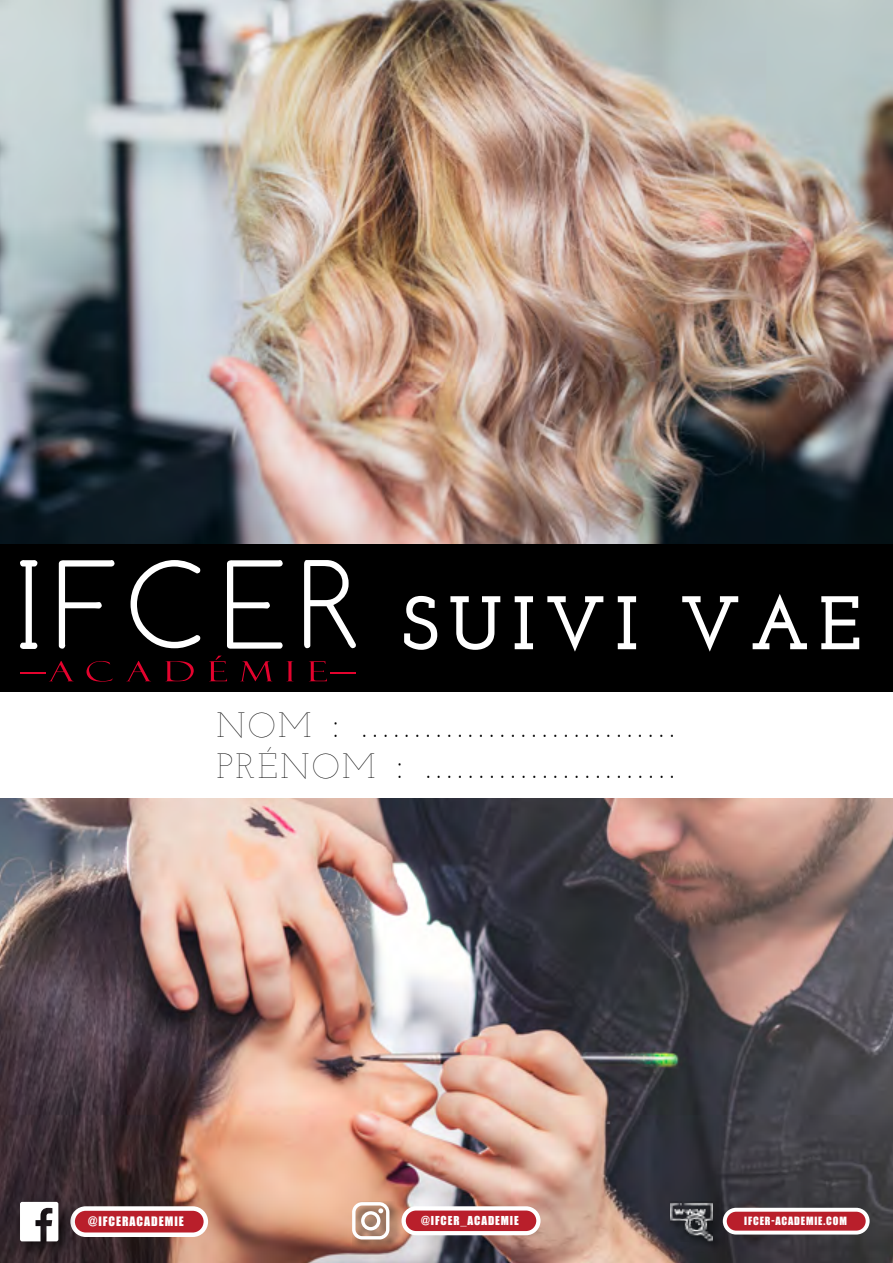
<style>
.page{position:relative;width:893px;height:1263px;background:#fff}
.page>*{position:absolute;margin:0;border:0;box-sizing:border-box;transform-origin:0 0}
.t1{font:700 75.6px "Josefin Slab";letter-spacing:.12em;color:#fff}
.t2{font:100 49.8px/41.5px "Josefin Slab";color:#000}
.t3{font:12px "Impact";letter-spacing:.08em;color:#fff}
.t4{font:11.4px "Impact";letter-spacing:.08em;color:#fff}
.t5{font:10.5px "Impact";letter-spacing:.08em;color:#fff}
.s1{font-size:34.8px}
</style>
<div class="page">
<img style="left:0;top:0;width:893px;height:544px">
<img style="left:0;top:798px;width:893px;height:465px">
<div style="left:0;top:544px;width:893px;height:234px;background:#000"></div>
<svg style="left:20px;top:560px;width:17px;height:89px"></svg>
<svg style="left:59px;top:560px;width:56px;height:89px"></svg>
<svg style="left:131px;top:560px;width:69px;height:88px"></svg>
<svg style="left:227px;top:560px;width:56px;height:89px"></svg>
<svg style="left:304px;top:560px;width:52px;height:88px"></svg>
<svg style="left:50px;top:661px;width:23px;height:20px"></svg>
<svg style="left:87px;top:661px;width:26px;height:21px"></svg>
<svg style="left:127px;top:661px;width:23px;height:20px"></svg>
<svg style="left:165px;top:661px;width:29px;height:20px"></svg>
<svg style="left:209px;top:656px;width:18px;height:25px"></svg>
<svg style="left:241px;top:661px;width:31px;height:20px"></svg>
<svg style="left:286px;top:661px;width:7px;height:20px"></svg>
<svg style="left:309px;top:661px;width:18px;height:20px"></svg>
<hr style="left:20px;top:672px;width:25px;height:2px;background:#e4032e">
<hr style="left:330px;top:672px;width:26px;height:2px;background:#e4032e">
<div style="left:0;top:692px;width:893px;height:105px;background:#fff"></div>
<div style="left:73px;top:1208px;width:133px;height:27px;background:#b91f2b;border-radius:13px"></div>
<div style="left:70px;top:1206px;width:138px;height:31px;border:4px solid #fff;border-radius:13px"></div>
<div style="left:12px;top:1194px;width:65px;height:66px;background:#000;opacity:.75"></div>
<svg style="left:20px;top:1202px;width:38px;height:39px"></svg>
<div style="left:352px;top:1201px;width:49px;height:50px;background:#000;opacity:.75"></div>
<svg style="left:352px;top:1202px;width:37px;height:37px"></svg>
<div style="left:404px;top:1208px;width:134px;height:25px;background:#b91f2b;border-radius:12px"></div>
<div style="left:402px;top:1206px;width:138px;height:29px;border:4px solid #fff;border-radius:12px"></div>
<div style="left:669px;top:1201px;width:55px;height:51px;background:#000;opacity:.75"></div>
<img style="left:671px;top:1202px;width:42px;height:39px">
<div style="left:725px;top:1210px;width:143px;height:22px;background:#b91f2b;border-radius:11px"></div>
<div style="left:723px;top:1208px;width:147px;height:26px;border:4px solid #fff;border-radius:11px"></div>
<h1 class="t1" style="left:403px;top:579px;width:461px">SUIVI VAE</h1>
<p class="t2" style="left:216px;top:699px;width:461px"><span class="s1">NOM</span> : ..............................<br><span class="s1">PRÉNOM</span> : ........................</p>
<p class="t3" style="left:88px;top:1212px;width:97px">@IFCERACADEMIE</p>
<p class="t4" style="left:421px;top:1212px;width:99px">@IFCER_ACADEMIE</p>
<p class="t5" style="left:744px;top:1212px;width:104px">IFCER-ACADEMIE.COM</p>
</div>
